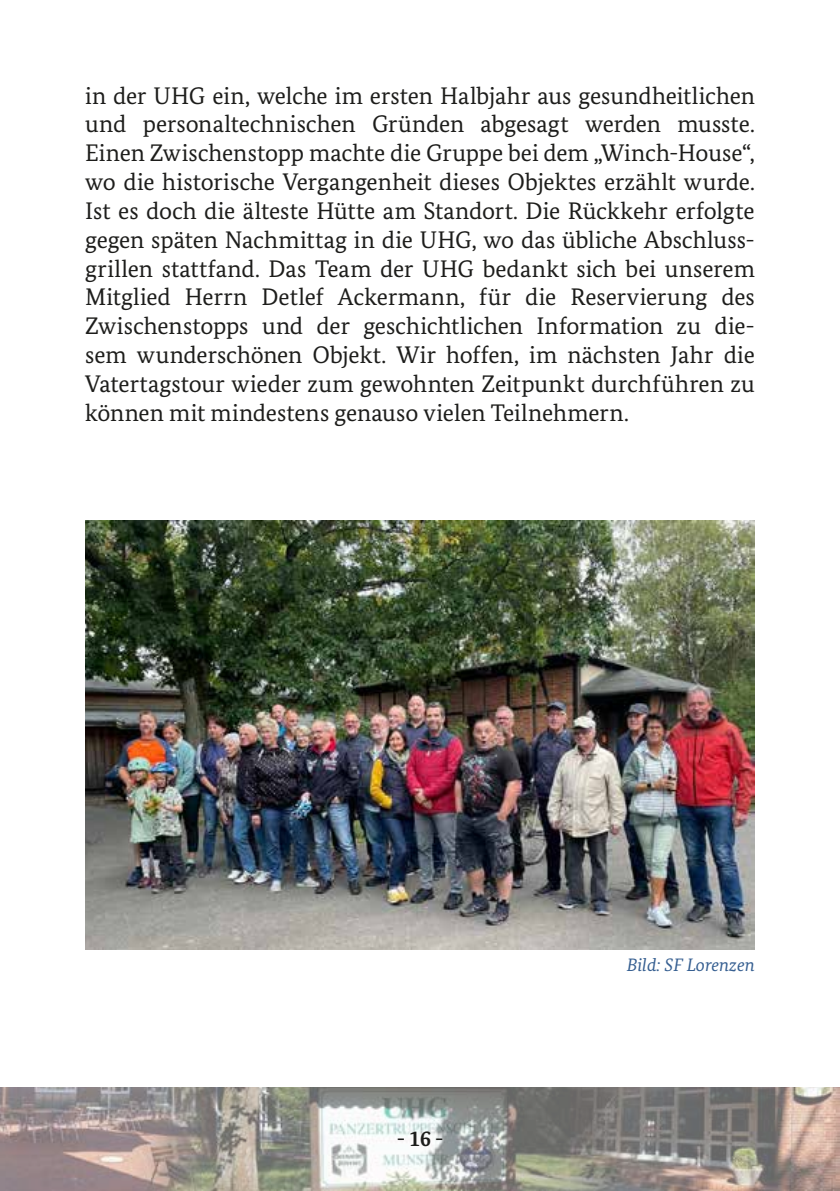
<style>
.page{position:relative;width:840px;height:1191px;background:#fff}
.page>*{position:absolute;margin:0;border:0;box-sizing:border-box;transform-origin:0 0}
.t1{font:24px/28.8px "Bundes Serif";letter-spacing:-.005em;color:#1d1d1b;text-align:justify}
.t2{font:700 22px "Bundes Serif";color:#1d1d1b}
.t3{font:italic 18px "Bundes Serif";color:#365f91}
</style>
<div class="page">
<img style="left:0;top:1087px;width:839px;height:104px">
<img style="left:85px;top:521px;width:669px;height:429px">
<p class="t1" style="left:85px;top:81px;width:671px">in der UHG ein, welche im ersten Halbjahr aus gesundheitlichen und personaltechnischen Gründen abgesagt werden musste.<br>Einen Zwischenstopp machte die Gruppe bei dem „Winch-House“, wo die historische Vergangenheit dieses Objektes erzählt wurde.<br>Ist es doch die älteste Hütte am Standort. Die Rückkehr erfolgte gegen späten Nachmittag in die UHG, wo das übliche Abschluss&shy;grillen stattfand. Das Team der UHG bedankt sich bei unserem Mitglied Herrn Detlef Ackermann, für die Reservierung des Zwischenstopps und der geschichtlichen Information zu die&shy;sem wunderschönen Objekt. Wir hoffen, im nächsten Jahr die Vatertagstour wieder zum gewohnten Zeitpunkt durchführen zu können mit mindestens genauso vielen Teilnehmern.</p>
<p class="t2" style="left:397px;top:1125px;width:48px">- 16 -</p>
<p class="t3" style="left:626px;top:954px;width:130px">Bild: SF Lorenzen</p>
</div>
